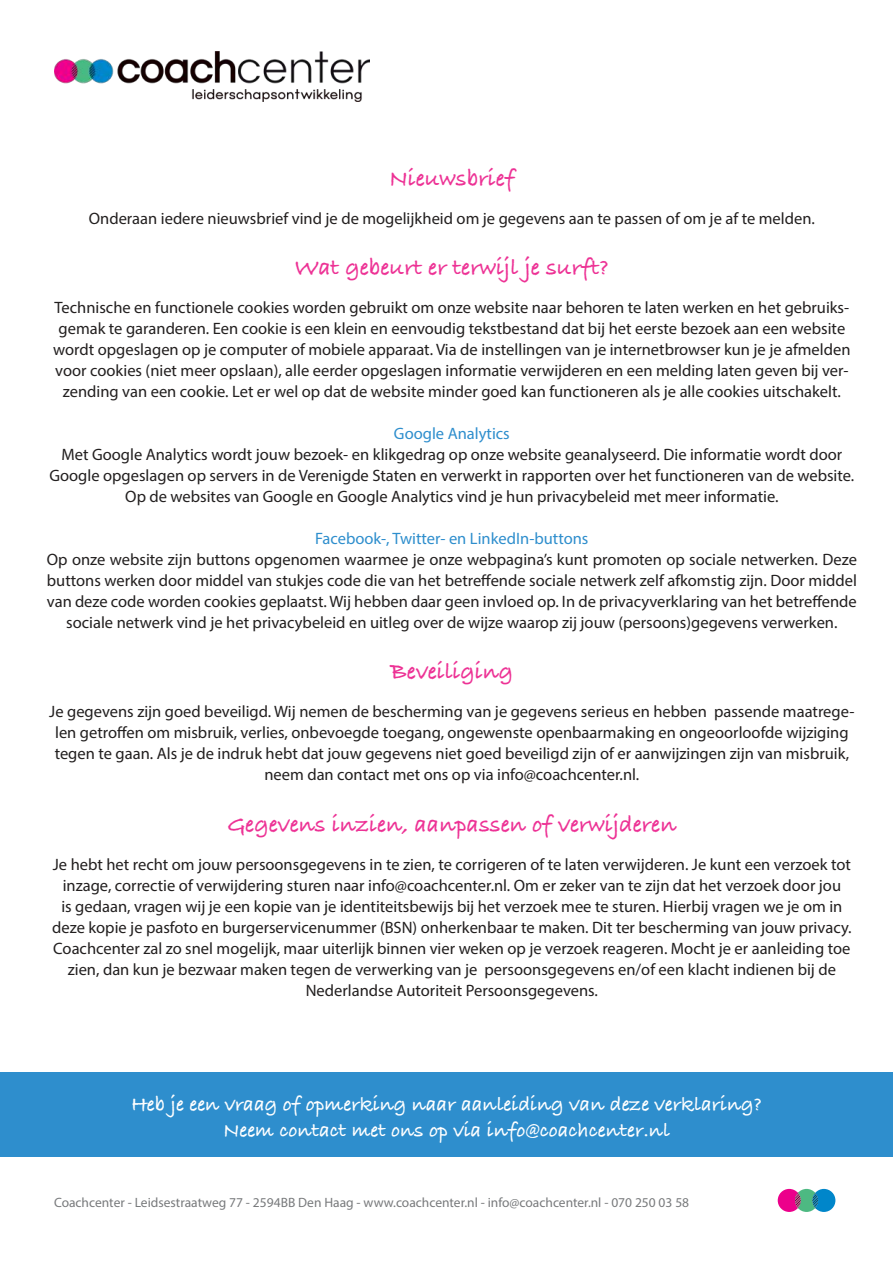
<style>
.page{position:relative;width:893px;height:1263px;background:#fff}
.page>*{position:absolute;margin:0;border:0;box-sizing:border-box;transform-origin:0 0}
.t1{font:700 24px "Bradley Hand ITCTT";color:#ed3295}
.t2{font:700 21px/25.2px "Bradley Hand ITCTT";color:#fff;text-align:center}
.t3{font:16.5px/21px "Myriad Pro";color:#221f1f;text-align:center}
.t4{font:16.5px "Myriad Pro";color:#2e8ecd}
.t5{font:13.5px "Myriad Pro";color:#787a7c}
</style>
<div class="page">
<div style="left:0;top:1072px;width:893px;height:85px;background:#2e8ecd"></div>
<img style="left:54px;top:51px;width:315px;height:51px">
<svg style="left:778px;top:1189px;width:57px;height:23px"></svg>
<h1 class="t1" style="left:389px;top:167px;width:127px">Nieuwsbrief</h1>
<p class="t3" style="left:89px;top:209px;width:727px">Onderaan iedere nieuwsbrief vind je de mogelijkheid om je gegevens aan te passen of om je af te melden.</p>
<h1 class="t1" style="left:295px;top:256px;width:316px">Wat gebeurt er terwijl je surft?</h1>
<p class="t3" style="left:53px;top:298px;width:799px">Technische en functionele cookies worden gebruikt om onze website naar behoren te laten werken en het gebruiks&shy;gemak te garanderen. Een cookie is een klein en eenvoudig tekstbestand dat bij het eerste bezoek aan een website wordt opgeslagen op je computer of mobiele apparaat. Via de instellingen van je internetbrowser kun je je afmelden voor cookies (niet meer opslaan), alle eerder opgeslagen informatie verwijderen en een melding laten geven bij ver&shy;zending van een cookie. Let er wel op dat de website minder goed kan functioneren als je alle cookies uitschakelt.</p>
<p class="t4" style="left:394px;top:427px;width:117px">Google Analytics</p>
<p class="t3" style="left:49px;top:445px;width:806px">Met Google Analytics wordt jouw bezoek- en klikgedrag op onze website geanalyseerd. Die informatie wordt door<br>Google opgeslagen op servers in de Verenigde Staten en verwerkt in rapporten over het functioneren van de website.<br>Op de websites van Google en Google Analytics vind je hun privacybeleid met meer informatie.</p>
<p class="t4" style="left:315px;top:532px;width:275px">Facebook-, Twitter- en LinkedIn-buttons</p>
<p class="t3" style="left:47px;top:550px;width:812px">Op onze website zijn buttons opgenomen waarmee je onze webpagina’s kunt promoten op sociale netwerken. Deze buttons werken door middel van stukjes code die van het betreffende sociale netwerk zelf afkomstig zijn. Door middel van deze code worden cookies geplaatst. Wij hebben daar geen invloed op. In de privacyverklaring van het betreffende sociale netwerk vind je het privacybeleid en uitleg over de wijze waarop zij jouw (persoons)gegevens verwerken.</p>
<h1 class="t1" style="left:390px;top:661px;width:124px">Beveiliging</h1>
<p class="t3" style="left:49px;top:703px;width:807px">Je gegevens zijn goed beveiligd. Wij nemen de bescherming van je gegevens serieus en hebben passende maatrege&shy;len getroffen om misbruik, verlies, onbevoegde toegang, ongewenste openbaarmaking en ongeoorloofde wijziging tegen te gaan. Als je de indruk hebt dat jouw gegevens niet goed beveiligd zijn of er aanwijzingen zijn van misbruik, neem dan contact met ons op via info@coachcenter.nl.</p>
<h1 class="t1" style="left:227px;top:813px;width:451px">Gegevens inzien, aanpassen of verwijderen</h1>
<p class="t3" style="left:52px;top:855px;width:801px">Je hebt het recht om jouw persoonsgegevens in te zien, te corrigeren of te laten verwijderen. Je kunt een verzoek tot inzage, correctie of verwijdering sturen naar info@coachcenter.nl. Om er zeker van te zijn dat het verzoek door jou<br>is gedaan, vragen wij je een kopie van je identiteitsbewijs bij het verzoek mee te sturen. Hierbij vragen we je om in deze kopie je pasfoto en burgerservicenummer (BSN) onherkenbaar te maken. Dit ter bescherming van jouw privacy.<br>Coachcenter zal zo snel mogelijk, maar uiterlijk binnen vier weken op je verzoek reageren. Mocht je er aanleiding toe zien, dan kun je bezwaar maken tegen de verwerking van je persoonsgegevens en/of een klacht indienen bij de Nederlandse Autoriteit Persoonsgegevens.</p>
<p class="t2" style="left:131px;top:1094px;width:632px">Heb je een vraag of opmerking naar aanleiding van deze verklaring?<br>Neem contact met ons op via info@coachcenter.nl</p>
<p class="t5" style="left:54px;top:1197px;width:637px">Coachcenter - Leidsestraatweg 77 - 2594BB Den Haag - www.coachcenter.nl - info@coachcenter.nl - 070 250 03 58</p>
</div>
